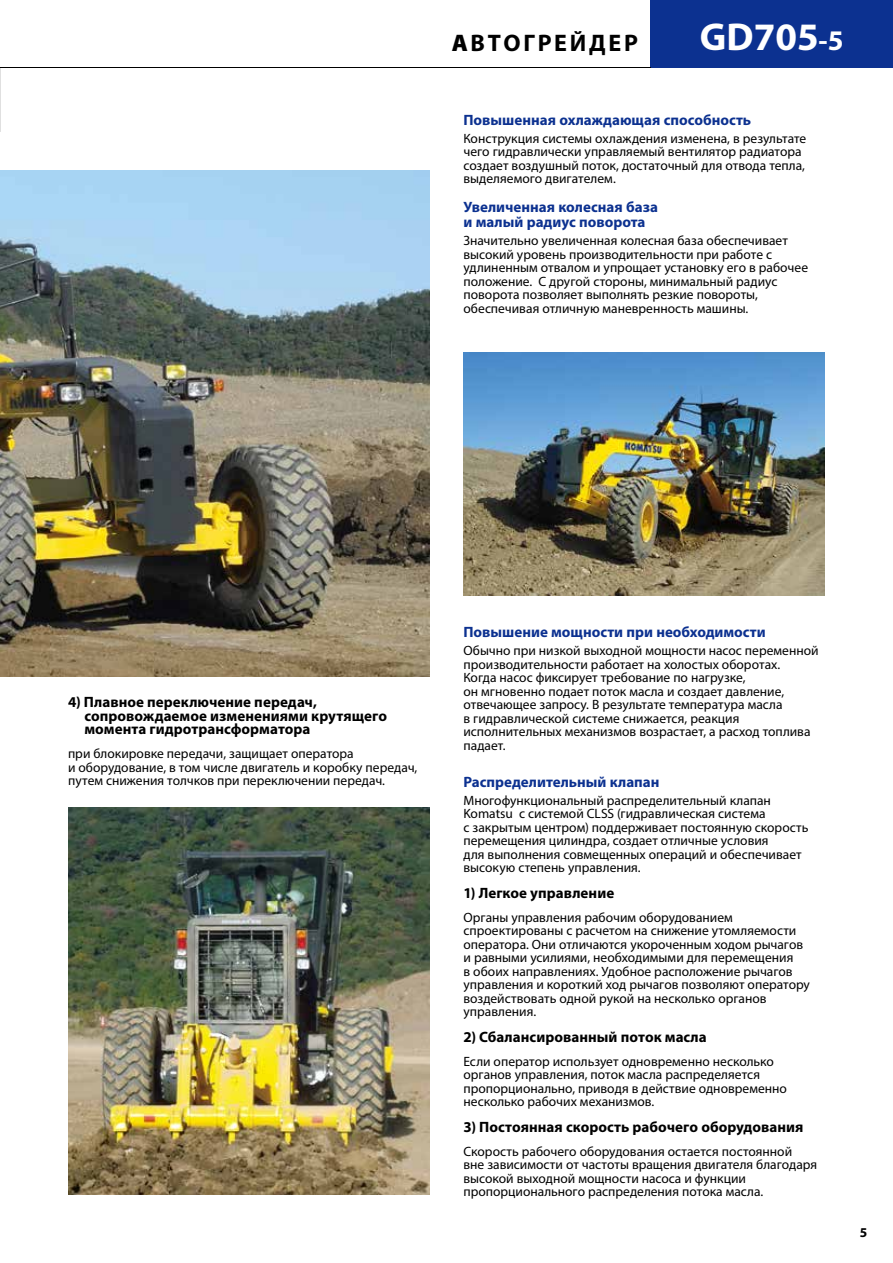
<style>
.page{position:relative;width:893px;height:1263px;background:#fff}
.page>*{position:absolute;margin:0;border:0;box-sizing:border-box;transform-origin:0 0}
.t1{font:700 39px "Myriad Pro";color:#fff}
.t2{font:700 24px "Myriad Pro";letter-spacing:.115em;color:#000}
.t3{font:700 15px/13.5px "Myriad Pro";letter-spacing:.005em;color:#000}
.t4{font:700 15px/15px "Myriad Pro";color:#0c3190}
.t5{font:13.5px/13.5px "Myriad Pro";color:#000}
.t6{font:700 13.5px "Myriad Pro";color:#000}
.s1{font-weight:900}
.s2{font-size:28.5px}
</style>
<div class="page">
<svg style="left:0;top:68px;width:1px;height:64px"></svg>
<div style="left:651px;top:0;width:242px;height:68px;background:#0c3190"></div>
<hr style="left:0;top:67px;width:651px;height:1px;background:#000">
<img style="left:0;top:170px;width:429px;height:506px">
<img style="left:68px;top:808px;width:361px;height:387px">
<img style="left:463px;top:353px;width:362px;height:242px">
<h2 class="t2" style="left:452px;top:27px;width:188px"><span class="s1">А</span>ВТОГРЕЙДЕР</h2>
<h1 class="t1" style="left:700px;top:11px;width:145px">GD705<span class="s2">-5</span></h1>
<p class="t4" style="left:463px;top:112px;width:289px">Повышенная охлаждающая способность</p>
<p class="t5" style="left:463px;top:131px;width:344px">Конструкция системы охлаждения изменена, в результате чего гидравлически управляемый вентилятор радиатора создает воздушный поток, достаточный для отвода тепла, выделяемого двигателем.</p>
<p class="t4" style="left:463px;top:199px;width:196px">Увеличенная колесная база и малый радиус поворота</p>
<p class="t5" style="left:463px;top:234px;width:346px">Значительно увеличенная колесная база обеспечивает высокий уровень производительности при работе с удлиненным отвалом и упрощает установку его в рабочее положение. С другой стороны, минимальный радиус поворота позволяет выполнять резкие повороты, обеспечивая отличную маневренность машины.</p>
<p class="t3" style="left:85px;top:695px;width:304px;text-indent:-16px">4) Плавное переключение передач, сопровождаемое изменениями крутящего момента гидротрансформатора</p>
<p class="t5" style="left:68px;top:747px;width:351px">при блокировке передачи, защищает оператора<br>и оборудование, в том числе двигатель и коробку передач, путем снижения толчков при переключении передач.</p>
<p class="t4" style="left:463px;top:624px;width:304px">Повышение мощности при необходимости</p>
<p class="t5" style="left:463px;top:644px;width:357px">Обычно при низкой выходной мощности насос переменной производительности работает на холостых оборотах.<br>Когда насос фиксирует требование по нагрузке,<br>он мгновенно подает поток масла и создает давление, отвечающее запросу. В результате температура масла<br>в гидравлической системе снижается, реакция исполнительных механизмов возрастает, а расход топлива падает.</p>
<p class="t4" style="left:463px;top:773px;width:198px">Распределительный клапан</p>
<p class="t5" style="left:463px;top:793px;width:346px">Многофункциональный распределительный клапан Komatsu с системой CLSS (гидравлическая система<br>с закрытым центром) поддерживает постоянную скорость перемещения цилиндра, создает отличные условия<br>для выполнения совмещенных операций и обеспечивает высокую степень управления.</p>
<p class="t3" style="left:463px;top:885px;width:152px">1) Легкое управление</p>
<p class="t5" style="left:463px;top:910px;width:348px">Органы управления рабочим оборудованием спроектированы с расчетом на снижение утомляемости оператора. Они отличаются укороченным ходом рычагов и равными усилиями, необходимыми для перемещения<br>в обоих направлениях. Удобное расположение рычагов управления и короткий ход рычагов позволяют оператору воздействовать одной рукой на несколько органов управления.</p>
<p class="t3" style="left:463px;top:1029px;width:245px">2) Сбалансированный поток масла</p>
<p class="t5" style="left:463px;top:1054px;width:325px">Если оператор использует одновременно несколько органов управления, поток масла распределяется пропорционально, приводя в действие одновременно несколько рабочих механизмов.</p>
<p class="t3" style="left:463px;top:1119px;width:341px">3) Постоянная скорость рабочего оборудования</p>
<p class="t5" style="left:463px;top:1144px;width:355px">Скорость рабочего оборудования остается постоянной<br>вне зависимости от частоты вращения двигателя благодаря высокой выходной мощности насоса и функции пропорционального распределения потока масла.</p>
<p class="t6" style="left:860px;top:1224px;width:9px">5</p>
</div>
